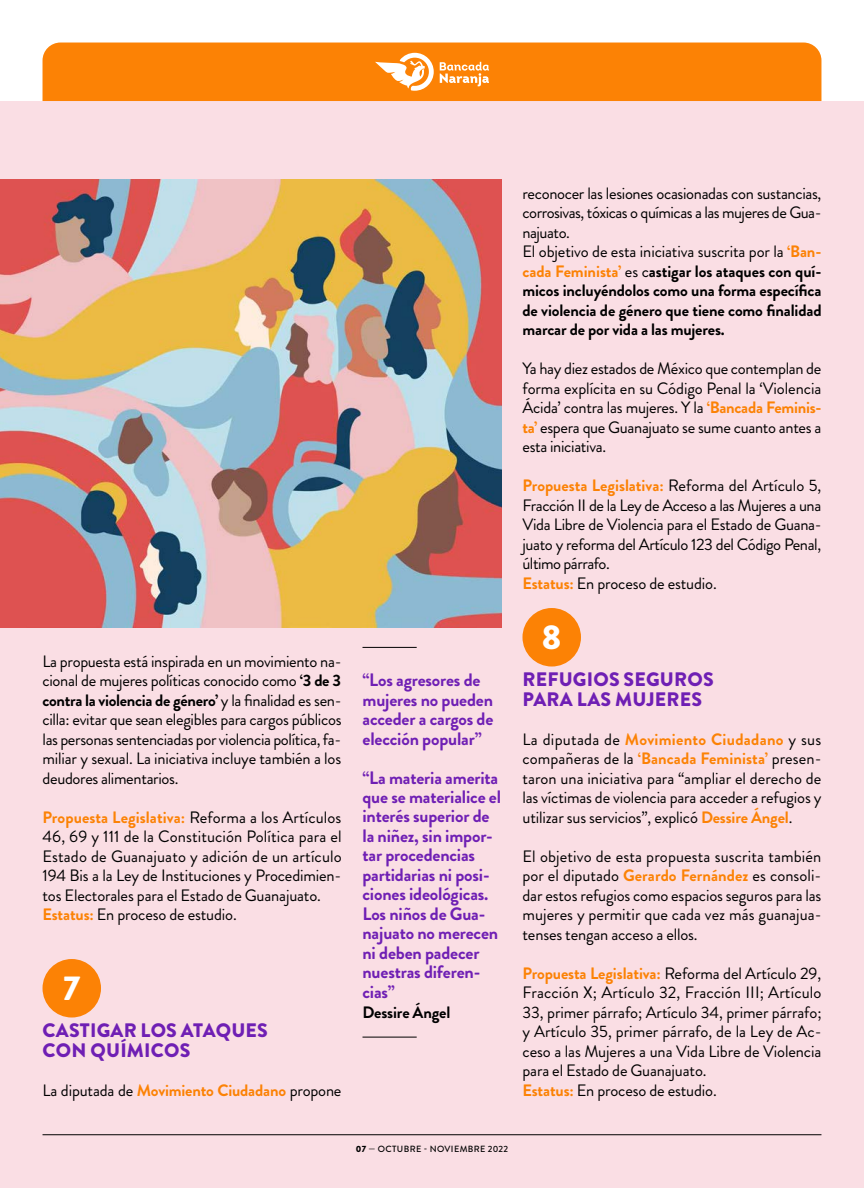
<style>
.page{position:relative;width:864px;height:1188px;background:#fff}
.page>*{position:absolute;margin:0;border:0;box-sizing:border-box;transform-origin:0 0}
.t1{font:900 34.5px "Brandon Grotesque";color:#fff}
.t2{font:900 19.5px/19.5px "Brandon Grotesque";letter-spacing:.01em;color:#6f1fb4}
.t3{font:700 18px/19.5px "Brandon Grotesque";letter-spacing:-.01em;color:#6f1fb4}
.t4{font:16.5px/19.5px "Brandon Grotesque";letter-spacing:-.01em;color:#000;text-align:justify}
.t5{font:700 16.5px "Brandon Grotesque";letter-spacing:-.01em;color:#000}
.t6{font:500 9px "Brandon Grotesque";letter-spacing:.04em;color:#000}
.s1{font-weight:700}
.s2{font-weight:700;color:#fc8205}
.s3{font-weight:900}
</style>
<div class="page">
<div style="left:43px;top:43px;width:778px;height:58px;background:#fc8205"></div>
<svg style="left:375px;top:53px;width:59px;height:38px"></svg>
<svg style="left:440px;top:62px;width:49px;height:25px"></svg>
<div style="left:0;top:101px;width:864px;height:1087px;background:#fadee4"></div>
<div style="left:43px;top:959px;width:58px;height:59px;background:#fc8205;border-radius:50%"></div>
<div style="left:522px;top:608px;width:59px;height:59px;background:#fc8205;border-radius:50%"></div>
<img style="left:0;top:179px;width:501px;height:449px">
<hr style="left:363px;top:1037px;width:54px;height:1px;background:#000">
<hr style="left:363px;top:647px;width:54px;height:1px;background:#000">
<p class="t4" style="left:43px;top:651px;width:301px">La propuesta está inspirada en un movimiento na&shy;cional de mujeres políticas conocido como <span class="s1">‘3 de 3 contra la violencia de género’</span> y la finalidad es sen&shy;cilla: evitar que sean elegibles para cargos públicos las personas sentenciadas por violencia política, fa&shy;miliar y sexual. La iniciativa incluye también a los deudores alimentarios.</p>
<p class="t4" style="left:43px;top:807px;width:301px;text-align:left"><span class="s2">Propuesta Legislativa:</span> Reforma a los Artículos 46, 69 y 111 de la Constitución Política para el Estado de Guanajuato y adición de un artículo 194 Bis a la Ley de Instituciones y Procedimien&shy;tos Electorales para el Estado de Guanajuato.<br><span class="s2">Estatus:</span> En proceso de estudio.</p>
<h1 class="t1" style="left:63px;top:964px;width:19px">7</h1>
<p class="t2" style="left:43px;top:1021px;width:227px">CASTIGAR LOS ATAQUES<br>CON QUÍMICOS</p>
<p class="t4" style="left:43px;top:1080px;width:300px">La diputada de <span class="s2">Movimiento Ciudadano</span> propone</p>
<p class="t3" style="left:363px;top:670px;width:132px">“Los agresores de mujeres no pueden acceder a cargos de elección popular”</p>
<p class="t3" style="left:363px;top:768px;width:140px">“La materia amerita que se materialice el interés superior de la niñez, sin impor&shy;tar procedencias partidarias ni posi&shy;ciones ideológicas.<br>Los niños de Gua&shy;najuato no merecen ni deben padecer nuestras diferen&shy;cias”</p>
<p class="t5" style="left:363px;top:1000px;width:89px">Dessire Ángel</p>
<p class="t4" style="left:522px;top:183px;width:301px;text-align:left">reconocer las lesiones ocasionadas con sustancias, corrosivas, tóxicas o químicas a las mujeres de Gua&shy;najuato.<br>El objetivo de esta iniciativa suscrita por la <span class="s2">‘Ban&shy;cada Feminista’</span> es c<span class="s1">astigar los ataques con quí&shy;micos incluyéndolos como una forma específica de violencia de género que tiene como finalidad marcar de por vida a las mujeres.</span></p>
<p class="t4" style="left:522px;top:359px;width:301px">Ya hay diez estados de México que contemplan de forma explícita en su Código Penal la ‘Violencia Ácida’ contra las mujeres. Y la <span class="s2">‘Bancada Feminis&shy;ta’</span> espera que Guanajuato se sume cuanto antes a esta iniciativa.</p>
<p class="t4" style="left:522px;top:476px;width:301px;text-align:left"><span class="s2">Propuesta Legislativa:</span> Reforma del Artículo 5, Fracción II de la Ley de Acceso a las Mujeres a una Vida Libre de Violencia para el Estado de Guana&shy;juato y reforma del Artículo 123 del Código Penal, último párrafo.<br><span class="s2">Estatus:</span> En proceso de estudio.</p>
<h1 class="t1" style="left:542px;top:613px;width:21px">8</h1>
<p class="t2" style="left:523px;top:670px;width:193px">REFUGIOS SEGUROS<br>PARA LAS MUJERES</p>
<p class="t4" style="left:522px;top:729px;width:301px">La diputada de <span class="s2">Movimiento Ciudadano</span> y sus compañeras de la <span class="s2">‘Bancada Feminista’</span> presen&shy;taron una iniciativa para “ampliar el derecho de las víctimas de violencia para acceder a refugios y utilizar sus servicios”, explicó <span class="s2">Dessire Ángel</span>.</p>
<p class="t4" style="left:522px;top:846px;width:301px">El objetivo de esta propuesta suscrita también por el diputado <span class="s2">Gerardo Fernández</span> es consoli&shy;dar estos refugios como espacios seguros para las mujeres y permitir que cada vez más guanajua&shy;tenses tengan acceso a ellos.</p>
<p class="t4" style="left:522px;top:963px;width:301px;text-align:left"><span class="s2">Propuesta Legislativa:</span> Reforma del Artículo 29, Fracción X; Artículo 32, Fracción III; Artículo 33, primer párrafo; Artículo 34, primer párrafo; y Artículo 35, primer párrafo, de la Ley de Ac&shy;ceso a las Mujeres a una Vida Libre de Violencia para el Estado de Guanajuato.<br><span class="s2">Estatus:</span> En proceso de estudio.</p>
<p class="t6" style="left:356px;top:1142px;width:154px"><span class="s3">07</span> — OCTUBRE - NOVIEMBRE 2022</p>
</div>
